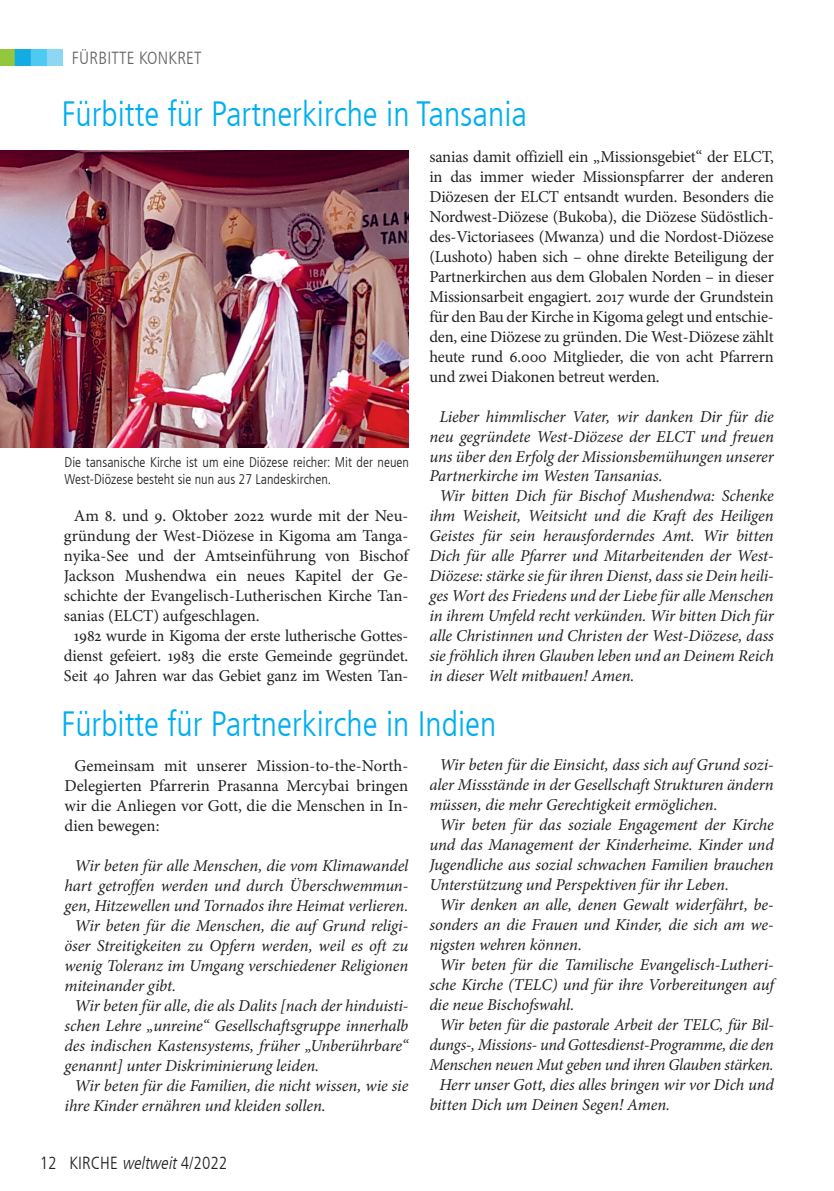
<style>
.page{position:relative;width:834px;height:1191px;background:#fff}
.page>*{position:absolute;margin:0;border:0;box-sizing:border-box;transform-origin:0 0}
.t1{font:300 condensed 35px "Frutiger LT";color:#00aeef}
.t2{font:300 condensed 17.5px "Frutiger LT";color:#231f20}
.t3{font:300 condensed 17.5px "Frutiger LT";letter-spacing:.01em;color:#636366}
.t4{font:italic 16.62px "Minion Pro";letter-spacing:-.005em;color:#231f20}
.t5{font:16.62px/19.9px "Minion Pro";letter-spacing:-.01em;color:#231f20;text-align:justify}
.t6{font:300 condensed 14px/16.8px "Frutiger LT";color:#231f20}
.s1{font-style:italic}
</style>
<div class="page">
<img style="left:0;top:50px;width:62px;height:15px">
<img style="left:0;top:150px;width:408px;height:298px">
<p class="t3" style="left:72px;top:48px;width:131px">FÜRBITTE KONKRET</p>
<h1 class="t1" style="left:61px;top:94px;width:467px">Fürbitte für Partnerkirche in Tansania</h1>
<p class="t6" style="left:64px;top:454px;width:346px">Die tansanische Kirche ist um eine Diözese reicher: Mit der neuen<br>West-Diözese besteht sie nun aus 27 Landeskirchen.</p>
<p class="t5" style="left:74px;top:506px;width:336px">Am 8. und 9. Oktober 2022 wurde mit der Neu-</p>
<p class="t5" style="left:64px;top:526px;width:346px">gründung der West-Diözese in Kigoma am Tanga-</p>
<p class="t5" style="left:64px;top:546px;width:346px">nyika-See und der Amtseinführung von Bischof</p>
<p class="t5" style="left:64px;top:566px;width:346px">Jackson Mushendwa ein neues Kapitel der Ge-</p>
<p class="t5" style="left:64px;top:586px;width:346px">schichte der Evangelisch-Lutherischen Kirche Tan-</p>
<p class="t5" style="left:64px;top:606px;width:197px">sanias (ELCT) aufgeschlagen.</p>
<p class="t5" style="left:74px;top:625px;width:336px">1982 wurde in Kigoma der erste lutherische Gottes-</p>
<p class="t5" style="left:64px;top:645px;width:346px">dienst gefeiert. 1983 die erste Gemeinde gegründet.</p>
<p class="t5" style="left:64px;top:665px;width:346px">Seit 40 Jahren war das Gebiet ganz im Westen Tan-</p>
<p class="t5" style="left:429px;top:147px;width:346px">sanias damit offiziell ein „Missionsgebiet“ der ELCT, in das immer wieder Missionspfarrer der anderen Diözesen der ELCT entsandt wurden. Besonders die Nordwest-Diözese (Bukoba), die Diözese Südöstlich&shy;des-Victoriasees (Mwanza) und die Nordost-Diözese (Lushoto) haben sich – ohne direkte Beteiligung der Partnerkirchen aus dem Globalen Norden – in dieser Missionsarbeit engagiert. 2017 wurde der Grundstein für den Bau der Kirche in Kigoma gelegt und entschie&shy;den, eine Diözese zu gründen. Die West-Diözese zählt heute rund 6.000 Mitglieder, die von acht Pfarrern und zwei Diakonen betreut werden.</p>
<p class="t4" style="left:439px;top:405px;width:336px">Lieber himmlischer Vater, wir danken Dir für die</p>
<p class="t4" style="left:429px;top:425px;width:346px">neu gegründete West-Diözese der ELCT und freuen</p>
<p class="t4" style="left:429px;top:445px;width:346px">uns über den Erfolg der Missionsbemühungen unserer</p>
<p class="t4" style="left:429px;top:465px;width:234px">Partnerkirche im Westen Tansanias.</p>
<p class="t4" style="left:439px;top:485px;width:336px">Wir bitten Dich für Bischof Mushendwa: Schenke</p>
<p class="t4" style="left:429px;top:505px;width:346px">ihm Weisheit, Weitsicht und die Kraft des Heiligen</p>
<p class="t4" style="left:429px;top:524px;width:346px">Geistes für sein herausforderndes Amt. Wir bitten</p>
<p class="t4" style="left:429px;top:544px;width:346px">Dich für alle Pfarrer und Mitarbeitenden der West-</p>
<p class="t4" style="left:429px;top:564px;width:346px">Diözese: stärke sie für ihren Dienst, dass sie Dein heili-</p>
<p class="t4" style="left:429px;top:584px;width:346px">ges Wort des Friedens und der Liebe für alle Menschen</p>
<p class="t4" style="left:429px;top:604px;width:346px">in ihrem Umfeld recht verkünden. Wir bitten Dich für</p>
<p class="t4" style="left:429px;top:624px;width:346px">alle Christinnen und Christen der West-Diözese, dass</p>
<p class="t4" style="left:429px;top:644px;width:346px">sie fröhlich ihren Glauben leben und an Deinem Reich</p>
<p class="t4" style="left:429px;top:664px;width:206px">in dieser Welt mitbauen! Amen.</p>
<h1 class="t1" style="left:61px;top:704px;width:436px">Fürbitte für Partnerkirche in Indien</h1>
<p class="t4" style="left:439px;top:753px;width:336px">Wir beten für die Einsicht, dass sich auf Grund sozi-</p>
<p class="t4" style="left:429px;top:773px;width:346px">aler Missstände in der Gesellschaft Strukturen ändern</p>
<p class="t4" style="left:429px;top:793px;width:290px">müssen, die mehr Gerechtigkeit ermöglichen.</p>
<p class="t4" style="left:439px;top:813px;width:336px">Wir beten für das soziale Engagement der Kirche</p>
<p class="t4" style="left:429px;top:833px;width:346px">und das Management der Kinderheime. Kinder und</p>
<p class="t4" style="left:429px;top:853px;width:346px">Jugendliche aus sozial schwachen Familien brauchen</p>
<p class="t4" style="left:429px;top:873px;width:301px">Unterstützung und Perspektiven für ihr Leben.</p>
<p class="t4" style="left:439px;top:893px;width:336px">Wir denken an alle, denen Gewalt widerfährt, be-</p>
<p class="t4" style="left:429px;top:913px;width:346px">sonders an die Frauen und Kinder, die sich am we-</p>
<p class="t4" style="left:429px;top:933px;width:154px">nigsten wehren können.</p>
<p class="t4" style="left:439px;top:953px;width:336px">Wir beten für die Tamilische Evangelisch-Lutheri-</p>
<p class="t4" style="left:429px;top:973px;width:346px">sche Kirche (TELC) und für ihre Vorbereitungen auf</p>
<p class="t4" style="left:429px;top:993px;width:146px">die neue Bischofswahl.</p>
<p class="t4" style="left:439px;top:1013px;width:336px">Wir beten für die pastorale Arbeit der TELC, für Bil-</p>
<p class="t4" style="left:429px;top:1033px;width:346px">dungs-, Missions- und Gottesdienst-Programme, die den</p>
<p class="t4" style="left:429px;top:1053px;width:346px">Menschen neuen Mut geben und ihren Glauben stärken.</p>
<p class="t4" style="left:439px;top:1072px;width:336px">Herr unser Gott, dies alles bringen wir vor Dich und</p>
<p class="t4" style="left:429px;top:1092px;width:242px">bitten Dich um Deinen Segen! Amen.</p>
<p class="t5" style="left:65px;top:756px;width:345px;text-indent:10px">Gemeinsam mit unserer Mission-to-the-North-Delegierten Pfarrerin Prasanna Mercybai bringen wir die Anliegen vor Gott, die die Menschen in In&shy;dien bewegen:</p>
<p class="t4" style="left:74px;top:854px;width:335px">Wir beten für alle Menschen, die vom Klimawandel</p>
<p class="t4" style="left:65px;top:874px;width:345px">hart getroffen werden und durch Überschwemmun-</p>
<p class="t4" style="left:65px;top:894px;width:345px">gen, Hitzewellen und Tornados ihre Heimat verlieren.</p>
<p class="t4" style="left:74px;top:914px;width:335px">Wir beten für die Menschen, die auf Grund religi-</p>
<p class="t4" style="left:65px;top:934px;width:345px">öser Streitigkeiten zu Opfern werden, weil es oft zu</p>
<p class="t4" style="left:65px;top:954px;width:345px">wenig Toleranz im Umgang verschiedener Religionen</p>
<p class="t4" style="left:65px;top:974px;width:113px">miteinander gibt.</p>
<p class="t4" style="left:74px;top:994px;width:335px">Wir beten für alle, die als Dalits [nach der hinduisti-</p>
<p class="t4" style="left:65px;top:1014px;width:345px">schen Lehre „unreine“ Gesellschaftsgruppe innerhalb</p>
<p class="t4" style="left:65px;top:1034px;width:345px">des indischen Kastensystems, früher „Unberührbare“</p>
<p class="t4" style="left:65px;top:1054px;width:256px">genannt] unter Diskriminierung leiden.</p>
<p class="t4" style="left:74px;top:1074px;width:335px">Wir beten für die Familien, die nicht wissen, wie sie</p>
<p class="t4" style="left:65px;top:1094px;width:263px">ihre Kinder ernähren und kleiden sollen.</p>
<p class="t2" style="left:40px;top:1153px;width:189px">12 KIRCHE <span class="s1">weltweit</span>4/2022</p>
</div>
